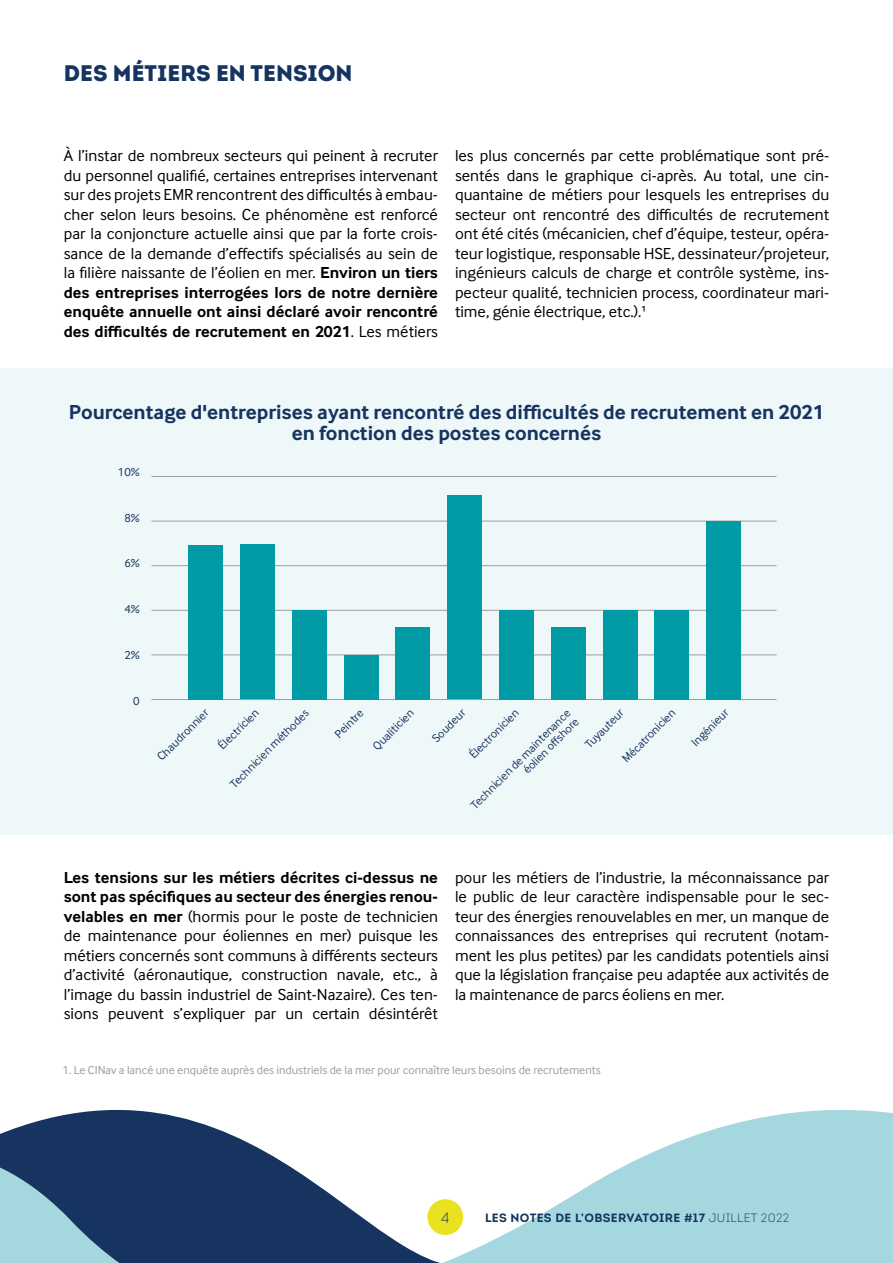
<style>
.page{position:relative;width:893px;height:1263px;background:#fff}
.page>*{position:absolute;margin:0;border:0;box-sizing:border-box;transform-origin:0 0}
.t1{font:900 22.5px "Intro";color:#16345f}
.t2{font:700 21px/21px "Inter Face";color:#16345f;text-align:center}
.t3{font:16.5px/19.5px "Inter Face";color:#000;text-align:justify}
.t4{font:300 15px "Intro";color:#16345f}
.t5{font:12px/12px "Inter Face";color:#16345f;text-align:right}
.t6{font:12px "Inter Face";color:#9d9d9c}
.t7{font:700 12px "Intro";letter-spacing:.03em;color:#16345f}
.s1{font-weight:700}
.s2{font-weight:300}
</style>
<div class="page">
<svg style="left:656px;top:1110px;width:237px;height:153px;fill:#a4d7de"></svg>
<svg style="left:0;top:1109px;width:264px;height:42px;fill:#16345f"></svg>
<svg style="left:0;top:1151px;width:876px;height:112px"></svg>
<div style="left:427px;top:1199px;width:36px;height:36px;background:#e8e221;border-radius:50%"></div>
<div style="left:0;top:369px;width:893px;height:466px;background:#eff8f9"></div>
<hr style="left:151px;top:476px;width:626px;height:1px;background:#9d9d9c">
<hr style="left:151px;top:521px;width:626px;height:1px;background:#9d9d9c">
<hr style="left:151px;top:565px;width:626px;height:1px;background:#9d9d9c">
<hr style="left:151px;top:610px;width:626px;height:1px;background:#9d9d9c">
<hr style="left:151px;top:699px;width:626px;height:1px;background:#9d9d9c">
<hr style="left:151px;top:655px;width:626px;height:1px;background:#9d9d9c">
<div style="left:189px;top:545px;width:34px;height:155px;background:#009ba4"></div>
<div style="left:240px;top:544px;width:35px;height:155px;background:#009ba4"></div>
<div style="left:292px;top:610px;width:34px;height:90px;background:#009ba4"></div>
<div style="left:344px;top:655px;width:34px;height:45px;background:#009ba4"></div>
<div style="left:396px;top:627px;width:34px;height:73px;background:#009ba4"></div>
<div style="left:448px;top:495px;width:34px;height:204px;background:#009ba4"></div>
<div style="left:499px;top:610px;width:35px;height:90px;background:#009ba4"></div>
<div style="left:551px;top:627px;width:34px;height:73px;background:#009ba4"></div>
<div style="left:603px;top:610px;width:34px;height:90px;background:#009ba4"></div>
<div style="left:655px;top:610px;width:34px;height:90px;background:#009ba4"></div>
<div style="left:706px;top:521px;width:35px;height:179px;background:#009ba4"></div>
<h1 class="t1" style="left:64px;top:58px;width:290px">DES MÉTIERS EN TENSION</h1>
<p class="t3" style="left:64px;top:146px;width:376px">À l’instar de nombreux secteurs qui peinent à recruter du personnel qualifié, certaines entreprises intervenant sur des projets EMR rencontrent des difficultés à embau&shy;cher selon leurs besoins. Ce phénomène est renforcé par la conjoncture actuelle ainsi que par la forte crois&shy;sance de la demande d’effectifs spécialisés au sein de la filière naissante de l’éolien en mer. <span class="s1">Environ un tiers des entreprises interrogées lors de notre dernière enquête annuelle ont ainsi déclaré avoir rencontré des difficultés de recrutement en 2021</span>. Les métiers</p>
<p class="t3" style="left:455px;top:146px;width:376px">les plus concernés par cette problématique sont pré&shy;sentés dans le graphique ci-après. Au total, une cin&shy;quantaine de métiers pour lesquels les entreprises du secteur ont rencontré des difficultés de recrutement ont été cités (mécanicien, chef d’équipe, testeur, opéra&shy;teur logistique, responsable HSE, dessinateur/projeteur, ingénieurs calculs de charge et contrôle système, ins&shy;pecteur qualité, technicien process, coordinateur mari&shy;time, génie électrique, etc.).1</p>
<p class="t2" style="left:69px;top:401px;width:756px">Pourcentage d'entreprises ayant rencontré des difficultés de recrutement en 2021 en fonction des postes concernés</p>
<p class="t5" style="left:118px;top:466px;width:23px">10%</p>
<p class="t5" style="left:124px;top:511px;width:17px">8%</p>
<p class="t5" style="left:124px;top:557px;width:17px">6%</p>
<p class="t5" style="left:124px;top:603px;width:17px">4%</p>
<p class="t5" style="left:124px;top:649px;width:17px">2%</p>
<p class="t5" style="left:133px;top:694px;width:8px">0</p>
<p class="t5" style="left:155px;top:754px;width:69px;rotate:-45deg">Chaudronnier</p>
<p class="t5" style="left:216px;top:743px;width:53px;rotate:-45deg">Électricien</p>
<p class="t5" style="left:468px;top:802px;width:137px;rotate:-45deg">Technicien de maintenance éolien off shore</p>
<p class="t5" style="left:583px;top:741px;width:51px;rotate:-45deg">Tuyauteur</p>
<p class="t5" style="left:620px;top:756px;width:72px;rotate:-45deg">Mécatronicien</p>
<p class="t5" style="left:689px;top:740px;width:49px;rotate:-45deg">Ingénieur</p>
<p class="t5" style="left:228px;top:781px;width:108px;rotate:-45deg">Technicien méthodes</p>
<p class="t5" style="left:332px;top:731px;width:37px;rotate:-45deg">Peintre</p>
<p class="t5" style="left:370px;top:744px;width:54px;rotate:-45deg">Qualiticien</p>
<p class="t5" style="left:430px;top:736px;width:43px;rotate:-45deg">Soudeur</p>
<p class="t5" style="left:467px;top:752px;width:66px;rotate:-45deg">Électronicien</p>
<p class="t3" style="left:64px;top:867px;width:376px"><span class="s1">Les tensions sur les métiers décrites ci-dessus ne sont pas spécifiques au secteur des énergies renou&shy;velables en mer</span> (hormis pour le poste de technicien de maintenance pour éoliennes en mer) puisque les métiers concernés sont communs à différents secteurs d’activité (aéronautique, construction navale, etc., à l’image du bassin industriel de Saint-Nazaire). Ces ten&shy;sions peuvent s’expliquer par un certain désintérêt</p>
<p class="t3" style="left:455px;top:867px;width:376px">pour les métiers de l’industrie, la méconnaissance par le public de leur caractère indispensable pour le sec&shy;teur des énergies renouvelables en mer, un manque de connaissances des entreprises qui recrutent (notam&shy;ment les plus petites) par les candidats potentiels ainsi que la législation française peu adaptée aux activités de la maintenance de parcs éoliens en mer.</p>
<p class="t6" style="left:63px;top:1063px;width:540px">1. Le CINav a lancé une enquête auprès des industriels de la mer pour connaître leurs besoins de recrutements</p>
<p class="t4" style="left:441px;top:1208px;width:10px">4</p>
<p class="t7" style="left:485px;top:1210px;width:306px">LES NOTES DE L’OBSERVATOIRE #17 <span class="s2">JUILLET 2022</span></p>
</div>
